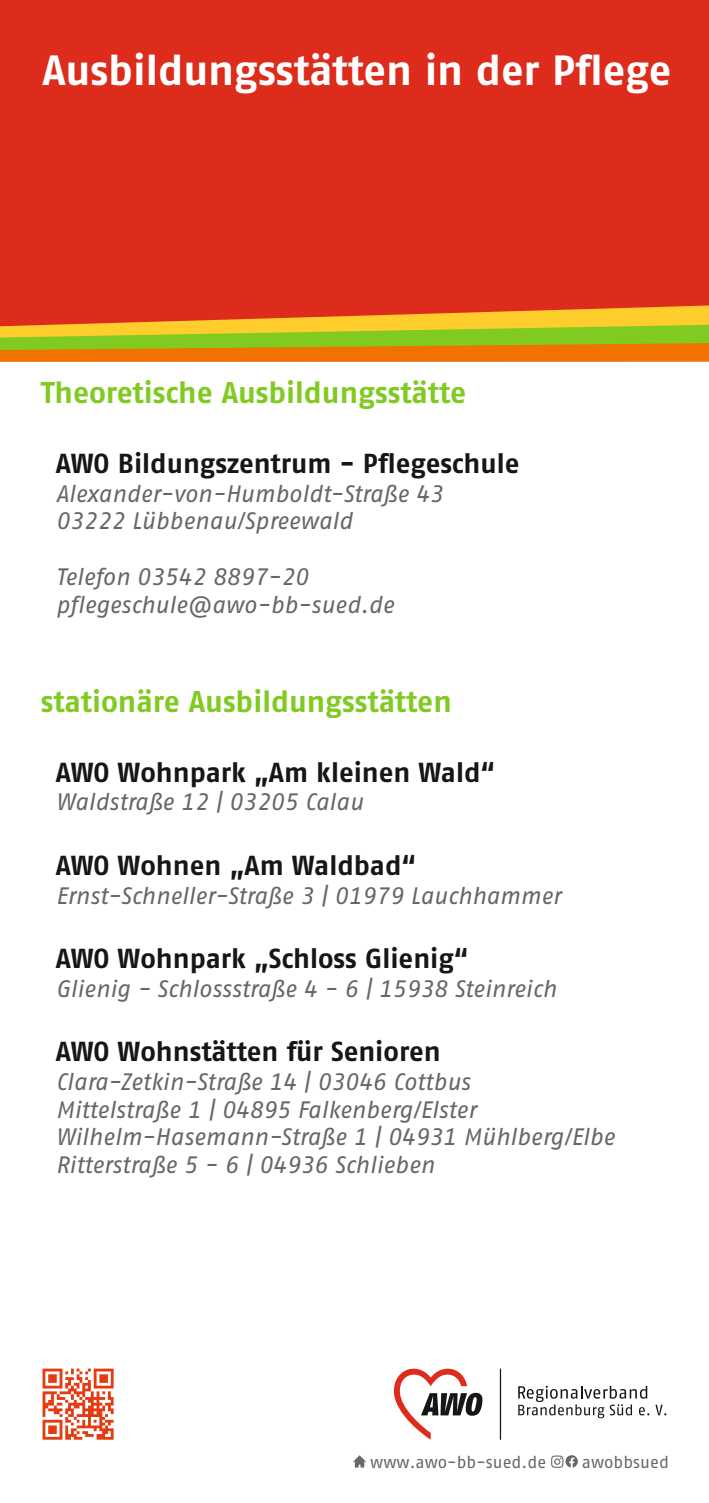
<style>
.page{position:relative;width:709px;height:1503px;background:#fff}
.page>*{position:absolute;margin:0;border:0;box-sizing:border-box;transform-origin:0 0}
.t1{font:700 42.25px "AWO Fago Office";color:#fff}
.t2{font:700 30px "AWO Fago Office";color:#81ca22}
.t3{font:700 27.5px "AWO Fago Office";color:#151616}
.t4{font:italic 23.75px/27.8px "AWO Fago Office";color:#676767}
.t5{font:17px "AWO Fago Office";color:#676767}
</style>
<div class="page">
<hr style="left:500px;top:1368px;width:1px;height:71px;background:#151616">
<svg style="left:518px;top:1385px;width:131px;height:33px"></svg>
<svg style="left:655px;top:1404px;width:11px;height:11px"></svg>
<svg style="left:394px;top:1368px;width:88px;height:71px"></svg>
<div style="left:0;top:0;width:709px;height:361px;background:#dd2b1c"></div>
<svg style="left:0;top:305px;width:709px;height:56px"></svg>
<svg style="left:43px;top:1368px;width:71px;height:71px"></svg>
<svg style="left:353px;top:1455px;width:13px;height:12px"></svg>
<svg style="left:551px;top:1455px;width:27px;height:12px"></svg>
<h1 class="t1" style="left:43px;top:51px;width:630px">Ausbildungsstätten in der Pflege</h1>
<p class="t2" style="left:41px;top:379px;width:427px">Theoretische Ausbildungsstätte</p>
<p class="t3" style="left:56px;top:450px;width:465px">AWO Bildungszentrum - Pflegeschule</p>
<p class="t4" style="left:56px;top:482px;width:389px">Alexander-von-Humboldt-Straße 43<br>03222 Lübbenau/Spreewald</p>
<p class="t4" style="left:56px;top:565px;width:339px">Telefon 03542 8897-20 pflegeschule@awo-bb-sued.de</p>
<p class="t2" style="left:41px;top:687px;width:412px">stationäre Ausbildungsstätten</p>
<p class="t3" style="left:56px;top:759px;width:441px">AWO Wohnpark „Am kleinen Wald“</p>
<p class="t4" style="left:56px;top:790px;width:309px">Waldstraße 12 | 03205 Calau</p>
<p class="t3" style="left:56px;top:852px;width:362px">AWO Wohnen „Am Waldbad“</p>
<p class="t4" style="left:56px;top:883px;width:507px">Ernst-Schneller-Straße 3 | 01979 Lauchhammer</p>
<p class="t3" style="left:56px;top:945px;width:414px">AWO Wohnpark „Schloss Glienig“</p>
<p class="t4" style="left:56px;top:976px;width:502px">Glienig - Schlossstraße 4 - 6 | 15938 Steinreich</p>
<p class="t3" style="left:56px;top:1038px;width:386px">AWO Wohnstätten für Senioren</p>
<p class="t4" style="left:56px;top:1070px;width:560px">Clara-Zetkin-Straße 14 | 03046 Cottbus<br>Mittelstraße 1 | 04895 Falkenberg/Elster Wilhelm-Hasemann-Straße 1 | 04931 Mühlberg/Elbe Ritterstraße 5 - 6 | 04936 Schlieben</p>
<p class="t5" style="left:370px;top:1455px;width:177px">www.awo-bb-sued.de</p>
<p class="t5" style="left:582px;top:1455px;width:89px">awobbsued</p>
</div>
